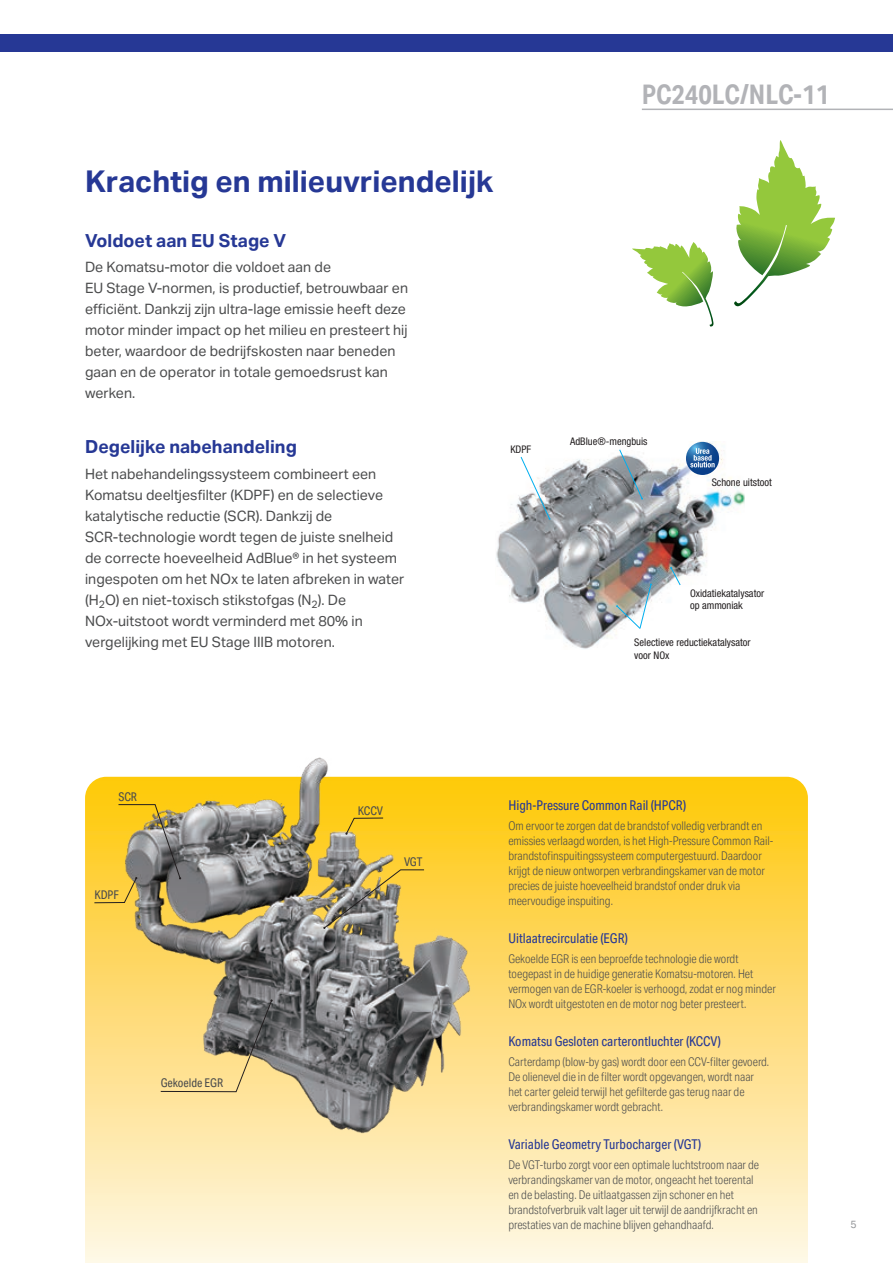
<style>
.page{position:relative;width:893px;height:1263px;background:#fff}
.page>*{position:absolute;margin:0;border:0;box-sizing:border-box;transform-origin:0 0}
.t1{font:700 30px "Aktiv Grotesk";color:#263895}
.t2{font:700 27px "Aktiv Grotesk Cd";color:#b2b3b7}
.t3{font:700 18px "Aktiv Grotesk";color:#263895}
.t4{font:14.25px/21px "Aktiv Grotesk";color:#4b4c4d}
.t5{font:13.5px "Aktiv Grotesk Cd";color:#263895}
.t6{font:300 12px/15px "Aktiv Grotesk Cd";color:#4b4c4d}
.t7{font:12px "Aktiv Grotesk Cd";color:#4b4c4d}
.t8{font:condensed 10.5px/12.6px "Helvetica Neue LT Pro";color:#231f20}
.t9{font:10.5px "Aktiv Grotesk";color:#939598}
</style>
<div class="page">
<svg style="left:85px;top:777px;width:723px;height:486px;background:#fee28b"></svg>
<svg style="left:734px;top:140px;width:101px;height:167px"></svg>
<svg style="left:632px;top:242px;width:82px;height:85px"></svg>
<img style="left:496px;top:441px;width:248px;height:208px">
<svg style="left:520px;top:456px;width:30px;height:64px"></svg>
<svg style="left:619px;top:449px;width:24px;height:51px"></svg>
<svg style="left:670px;top:567px;width:11px;height:19px"></svg>
<svg style="left:616px;top:583px;width:36px;height:46px"></svg>
<svg style="left:686px;top:442px;width:33px;height:33px"></svg>
<svg style="left:690px;top:448px;width:25px;height:19px"></svg>
<img style="left:98px;top:757px;width:376px;height:378px">
<svg style="left:323px;top:869px;width:102px;height:60px;background:#b2a067"></svg>
<svg style="left:94px;top:804px;width:87px;height:99px;background:#bea54f"></svg>
<svg style="left:160px;top:999px;width:113px;height:93px;background:#c5b17b"></svg>
<svg style="left:345px;top:817px;width:39px;height:18px"></svg>
<div style="left:0;top:34px;width:893px;height:17px;background:#263895"></div>
<hr style="left:642px;top:109px;width:251px;height:1px;background:#b2b3b7">
<h1 class="t1" style="left:85px;top:164px;width:410px">Krachtig en milieuvriendelijk</h1>
<h3 class="t3" style="left:85px;top:230px;width:203px">Voldoet aan EU Stage V</h3>
<p class="t4" style="left:85px;top:257px;width:325px">De Komatsu-motor die voldoet aan de<br>EU Stage V-normen, is productief, betrouwbaar en efficiënt. Dankzij zijn ultra-lage emissie heeft deze motor minder impact op het milieu en presteert hij beter, waardoor de bedrijfskosten naar beneden gaan en de operator in totale gemoedsrust kan werken.</p>
<h3 class="t3" style="left:85px;top:437px;width:213px">Degelijke nabehandeling</h3>
<p class="t4" style="left:85px;top:463px;width:321px">Het nabehandelingssysteem combineert een Komatsu deeltjesfilter (KDPF) en de selectieve katalytische reductie (SCR). Dankzij de SCR-technologie wordt tegen de juiste snelheid de correcte hoeveelheid AdBlue® in het systeem ingespoten om het NOx te laten afbreken in water (H<sub>2</sub>O) en niet-toxisch stikstofgas (N<sub>2</sub>). De NOx-uitstoot wordt verminderd met 80% in vergelijking met EU Stage IIIB motoren.</p>
<p class="t8" style="left:510px;top:443px;width:22px">KDPF</p>
<h2 class="t2" style="left:642px;top:79px;width:189px">PC240LC/NLC-11</h2>
<p class="t8" style="left:570px;top:435px;width:79px">AdBlue®-mengbuis</p>
<p class="t8" style="left:712px;top:476px;width:62px">Schone uitstoot</p>
<p class="t8" style="left:690px;top:586px;width:76px">Oxidatiekatalysator op ammoniak</p>
<p class="t8" style="left:634px;top:636px;width:118px">Selectieve reductiekatalysator voor NOx</p>
<p class="t7" style="left:118px;top:790px;width:20px">SCR</p>
<p class="t7" style="left:94px;top:887px;width:26px">KDPF</p>
<p class="t7" style="left:161px;top:1075px;width:64px">Gekoelde EGR</p>
<p class="t7" style="left:358px;top:804px;width:27px">KCCV</p>
<p class="t7" style="left:404px;top:855px;width:20px">VGT</p>
<p class="t5" style="left:508px;top:798px;width:179px">High-Pressure Common Rail (HPCR)</p>
<p class="t6" style="left:508px;top:818px;width:267px">Om ervoor te zorgen dat de brandstof volledig verbrandt en emissies verlaagd worden, is het High-Pressure Common Rail&shy;brandstofinspuitingssysteem computergestuurd. Daardoor krijgt de nieuw ontworpen verbrandingskamer van de motor precies de juiste hoeveelheid brandstof onder druk via meervoudige inspuiting.</p>
<p class="t5" style="left:508px;top:931px;width:121px">Uitlaatrecirculatie (EGR)</p>
<p class="t6" style="left:508px;top:951px;width:269px">Gekoelde EGR is een beproefde technologie die wordt toegepast in de huidige generatie Komatsu-motoren. Het vermogen van de EGR-koeler is verhoogd, zodat er nog minder NOx wordt uitgestoten en de motor nog beter presteert.</p>
<p class="t5" style="left:508px;top:1034px;width:214px">Komatsu Gesloten carterontluchter (KCCV)</p>
<p class="t6" style="left:508px;top:1054px;width:262px">Carterdamp (blow-by gas) wordt door een CCV-filter gevoerd.<br>De olienevel die in de filter wordt opgevangen, wordt naar het carter geleid terwĳl het gefilterde gas terug naar de verbrandingskamer wordt gebracht.</p>
<p class="t5" style="left:508px;top:1137px;width:194px">Variable Geometry Turbocharger (VGT)</p>
<p class="t6" style="left:508px;top:1157px;width:252px">De VGT-turbo zorgt voor een optimale luchtstroom naar de verbrandingskamer van de motor, ongeacht het toerental en de belasting. De uitlaatgassen zijn schoner en het brandstofverbruik valt lager uit terwijl de aandrijfkracht en prestaties van de machine blijven gehandhaafd.</p>
<p class="t9" style="left:850px;top:1218px;width:8px">5</p>
</div>
